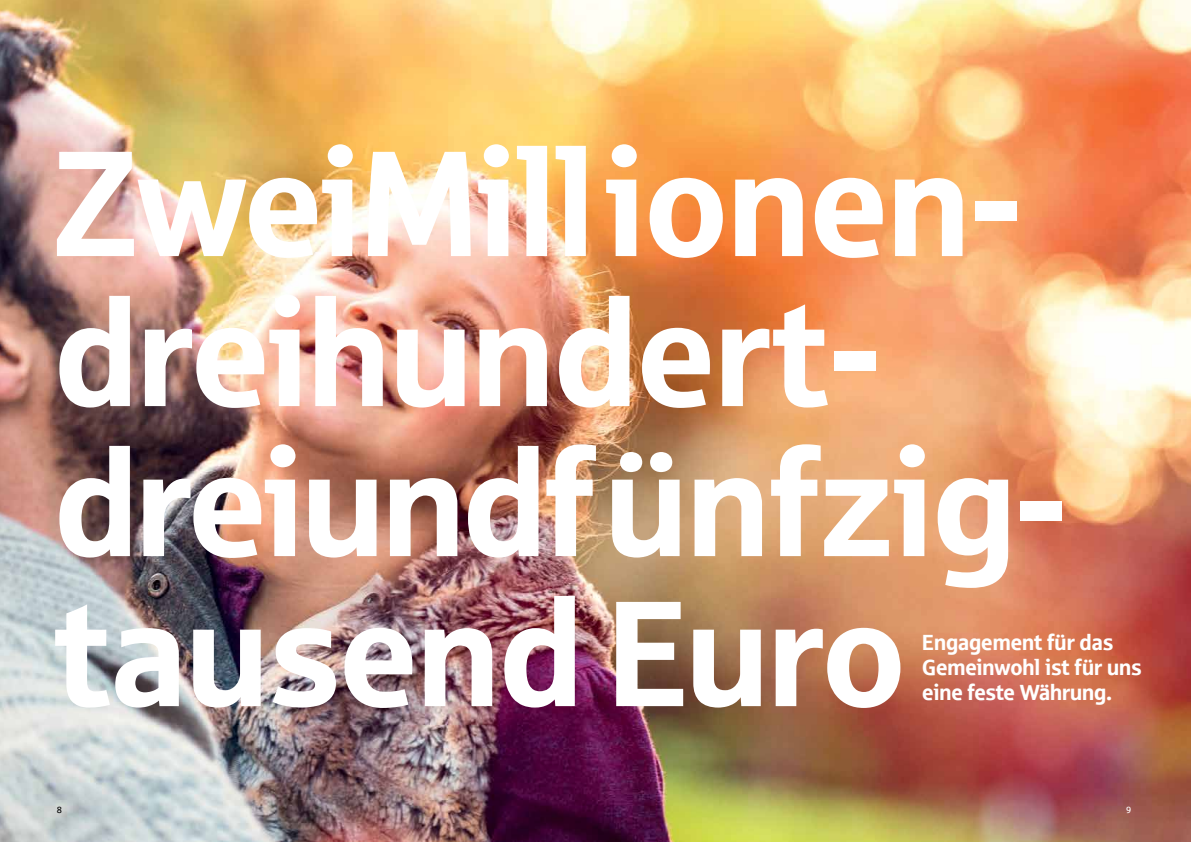
<style>
.page{position:relative;width:1191px;height:842px;background:#fff}
.page>*{position:absolute;margin:0;border:0;box-sizing:border-box;transform-origin:0 0}
.t1{font:150px/150px "Sparkasse Head";color:#fff}
.t2{font:22px/25px "Sparkasse Head";color:#fff}
.t3{font:9px "Sparkasse Rg";color:#000}
.t4{font:9px "Sparkasse Rg";color:#fff}
</style>
<div class="page">
<img style="left:0;top:0;width:1191px;height:842px">
<p class="t1" style="left:54px;top:123px;width:1014px">ZweiMillionen&shy;dreihundert&shy;dreiundfünfzig&shy;tausend Euro</p>
<p class="t2" style="left:922px;top:629px;width:221px">Engagement für das<br>Gemeinwohl ist für uns eine feste Währung.</p>
<p class="t3" style="left:57px;top:805px;width:7px">8</p>
<p class="t4" style="left:1126px;top:805px;width:7px">9</p>
</div>
